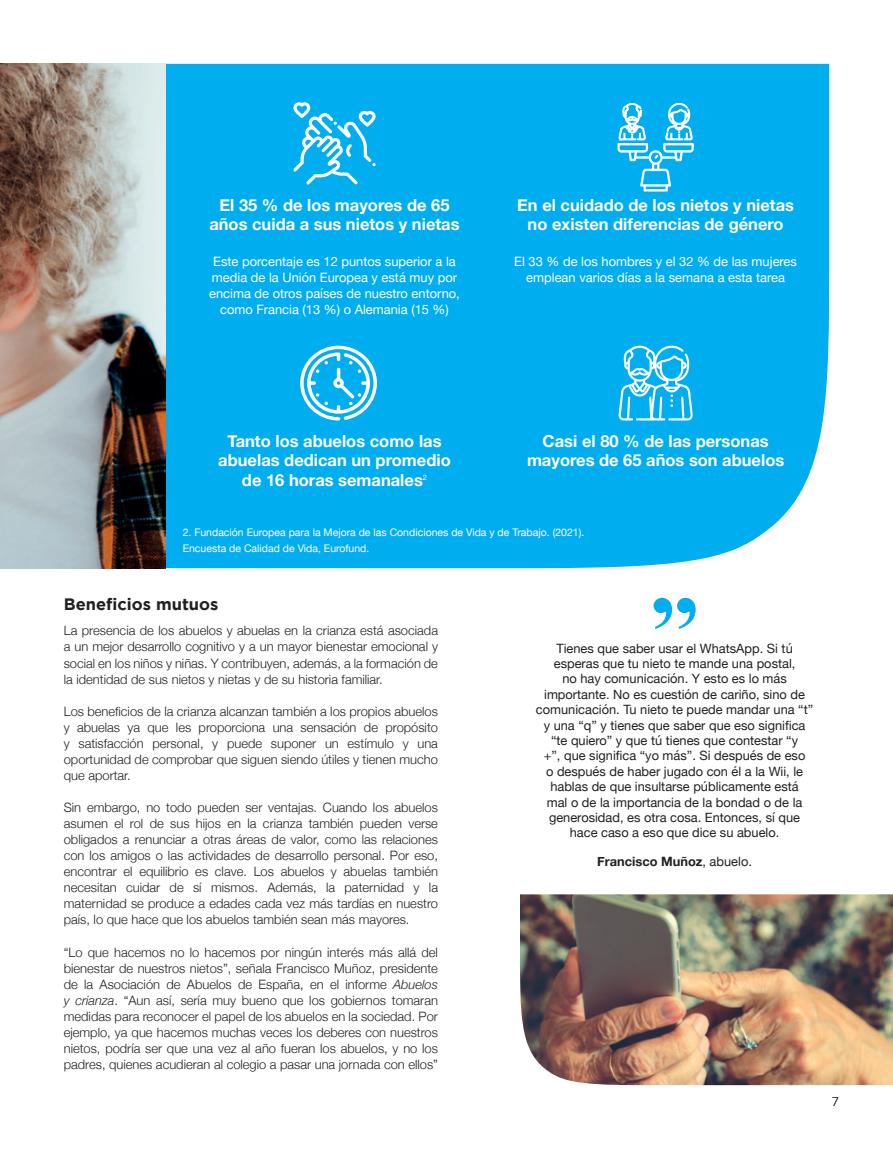
<style>
.page{position:relative;width:893px;height:1149px;background:#fff}
.page>*{position:absolute;margin:0;border:0;box-sizing:border-box;transform-origin:0 0}
.t1{font:700 16.5px/19.5px "Helvetica Neue";color:#fff;text-align:center}
.t2{font:700 16.5px "Gotham";color:#231f20}
.t3{font:300 12.9px/16px "Helvetica Neue";color:#231f20;text-align:justify}
.t4{font:12.9px/15.5px "Helvetica Neue";color:#231f20;text-align:center}
.t5{font:12.9px/16px "Helvetica Neue";color:#fff;text-align:center}
.t6{font:700 12.9px "Helvetica Neue";color:#231f20}
.t7{font:12.75px "Gotham";color:#231f20}
.t8{font:10.5px/16px "Helvetica Neue";color:#fff}
.s1{font-style:italic}
.s2{font-weight:400}
</style>
<div class="page">
<div style="left:166px;top:64px;width:663px;height:504px;background:#00aeef"></div>
<svg style="left:653px;top:597px;width:43px;height:31px"></svg>
<svg style="left:618px;top:342px;width:75px;height:78px"></svg>
<img style="left:0;top:64px;width:166px;height:504px">
<img style="left:520px;top:894px;width:373px;height:190px">
<svg style="left:293px;top:102px;width:83px;height:82px"></svg>
<svg style="left:300px;top:345px;width:77px;height:75px"></svg>
<svg style="left:617px;top:102px;width:77px;height:89px"></svg>
<p class="t1" style="left:209px;top:195px;width:252px">El 35 % de los mayores de 65 años cuida a sus nietos y nietas</p>
<p class="t5" style="left:209px;top:254px;width:252px">Este porcentaje es 12 puntos superior a la media de la Unión Europea y está muy por encima de otros países de nuestro entorno, como Francia (13 %) o Alemania (15 %)</p>
<p class="t1" style="left:517px;top:195px;width:278px">En el cuidado de los nietos y nietas no existen diferencias de género</p>
<p class="t5" style="left:514px;top:254px;width:284px">El 33 % de los hombres y el 32 % de las mujeres emplean varios días a la semana a esta tarea</p>
<p class="t1" style="left:218px;top:431px;width:234px">Tanto los abuelos como las abuelas dedican un promedio de 16 horas semanales<sup>2</sup></p>
<p class="t1" style="left:527px;top:431px;width:259px">Casi el 80 % de las personas mayores de 65 años son abuelos</p>
<p class="t8" style="left:183px;top:525px;width:403px">2. Fundación Europea para la Mejora de las Condiciones de Vida y de Trabajo. (2021).<br>Encuesta de Calidad de Vida, Eurofund.</p>
<p class="t2" style="left:64px;top:594px;width:156px">Beneficios mutuos</p>
<p class="t3" style="left:64px;top:621px;width:376px">La presencia de los abuelos y abuelas en la crianza está asociada a un mejor desarrollo cognitivo y a un mayor bienestar emocional y social en los niños y niñas. Y contribuyen, además, a la formación de la identidad de sus nietos y nietas y de su historia familiar.</p>
<p class="t3" style="left:64px;top:702px;width:376px">Los beneficios de la crianza alcanzan también a los propios abuelos y abuelas ya que les proporciona una sensación de propósito y satisfacción personal, y puede suponer un estímulo y una oportunidad de comprobar que siguen siendo útiles y tienen mucho que aportar.</p>
<p class="t3" style="left:64px;top:798px;width:376px">Sin embargo, no todo pueden ser ventajas. Cuando los abuelos asumen el rol de sus hijos en la crianza también pueden verse obligados a renunciar a otras áreas de valor, como las relaciones con los amigos o las actividades de desarrollo personal. Por eso, encontrar el equilibrio es clave. Los abuelos y abuelas también necesitan cuidar de sí mismos. Además, la paternidad y la maternidad se produce a edades cada vez más tardías en nuestro país, lo que hace que los abuelos también sean más mayores.</p>
<p class="t3" style="left:64px;top:942px;width:376px">“Lo que hacemos no lo hacemos por ningún interés más allá del bienestar de nuestros nietos”, señala Francisco Muñoz, presidente de la Asociación de Abuelos de España, en el informe <span class="s1">Abuelos y crianza</span>. “Aun así, sería muy bueno que los gobiernos tomaran medidas para reconocer el papel de los abuelos en la sociedad. Por ejemplo, ya que hacemos muchas veces los deberes con nuestros nietos, podría ser que una vez al año fueran los abuelos, y no los padres, quienes acudieran al colegio a pasar una jornada con ellos”</p>
<p class="t4" style="left:536px;top:640px;width:279px">Tienes que saber usar el WhatsApp. Si tú esperas que tu nieto te mande una postal,<br>no hay comunicación. Y esto es lo más importante. No es cuestión de cariño, sino de comunicación. Tu nieto te puede mandar una “t” y una “q” y tienes que saber que eso significa “te quiero” y que tú tienes que contestar “y<br>+”, que significa “yo más”. Si después de eso<br>o después de haber jugado con él a la Wii, le hablas de que insultarse públicamente está<br>mal o de la importancia de la bondad o de la generosidad, es otra cosa. Entonces, sí que hace caso a eso que dice su abuelo.</p>
<p class="t6" style="left:597px;top:851px;width:156px">Francisco Muñoz<span class="s2">, abuelo.</span></p>
<p class="t7" style="left:832px;top:1094px;width:9px">7</p>
</div>
